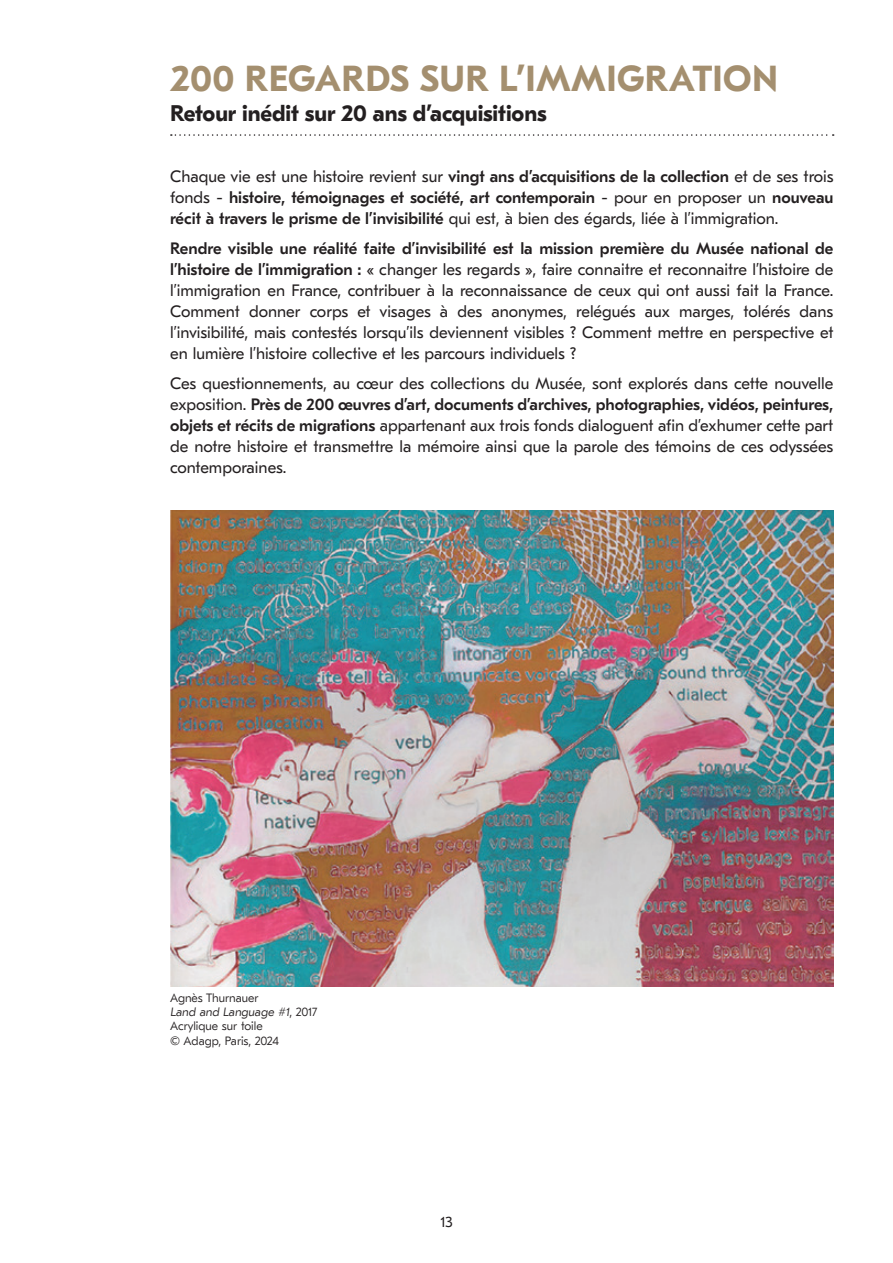
<style>
.page{position:relative;width:893px;height:1263px;background:#fff}
.page>*{position:absolute;margin:0;border:0;box-sizing:border-box;transform-origin:0 0}
.t1{font:700 36px "GT Eesti Pro Text";letter-spacing:.01em;color:#a48f6f}
.t2{font:700 22.5px "GT Eesti Pro Text";letter-spacing:-.005em;color:#231f20}
.t3{font:16.5px/21px "GT Eesti Pro Text";color:#231f20;text-align:justify}
.t4{font:500 16.5px/21px "GT Eesti Pro Text";color:#231f20;text-align:justify}
.t5{font:15px "GT Eesti Pro Text";color:#231f20}
.t6{font:300 12px/14.2px "GT Eesti Pro Text";color:#231f20}
.s1{font-weight:400}
.s2{font-weight:500}
</style>
<div class="page">
<svg style="left:171px;top:134px;width:663px;height:2px"></svg>
<img style="left:170px;top:510px;width:663px;height:476px">
<h1 class="t1" style="left:170px;top:59px;width:609px">200 REGARDS SUR L’IMMIGRATION</h1>
<h2 class="t2" style="left:170px;top:101px;width:378px">Retour inédit sur 20 ans d’acquisitions</h2>
<p class="t4" style="left:170px;top:167px;width:665px"><span class="s1">Chaque vie est une histoire revient sur</span> vingt ans d’acquisitions de la collection <span class="s1">et de ses trois fonds -</span> histoire, témoignages et société, art contemporain <span class="s1">- pour en proposer un</span> nouveau récit à travers le prisme de l’invisibilité <span class="s1">qui est, à bien des égards, liée à l’immigration.</span></p>
<p class="t3" style="left:170px;top:238px;width:665px"><span class="s2">Rendre visible une réalité faite d’invisibilité est la mission première du Musée national de l’histoire de l’immigration :</span> « changer les regards », faire connaitre et reconnaitre l’histoire de l’immigration en France, contribuer à la reconnaissance de ceux qui ont aussi fait la France.<br>Comment donner corps et visages à des anonymes, relégués aux marges, tolérés dans l’invisibilité, mais contestés lorsqu’ils deviennent visibles ? Comment mettre en perspective et en lumière l’histoire collective et les parcours individuels ?</p>
<p class="t3" style="left:170px;top:373px;width:665px">Ces questionnements, au cœur des collections du Musée, sont explorés dans cette nouvelle exposition. <span class="s2">Près de 200 œuvres d’art, documents d’archives, photographies, vidéos, peintures, objets et récits de migrations</span> appartenant aux trois fonds dialoguent afin d’exhumer cette part de notre histoire et transmettre la mémoire ainsi que la parole des témoins de ces odyssées contemporaines.</p>
<p class="t6" style="left:170px;top:991px;width:149px">Agnès Thurnauer<br>Land and Language #1, 2017<br>Acrylique sur toile<br>© Adagp, Paris, 2024</p>
<p class="t5" style="left:440px;top:1214px;width:14px">13</p>
</div>
